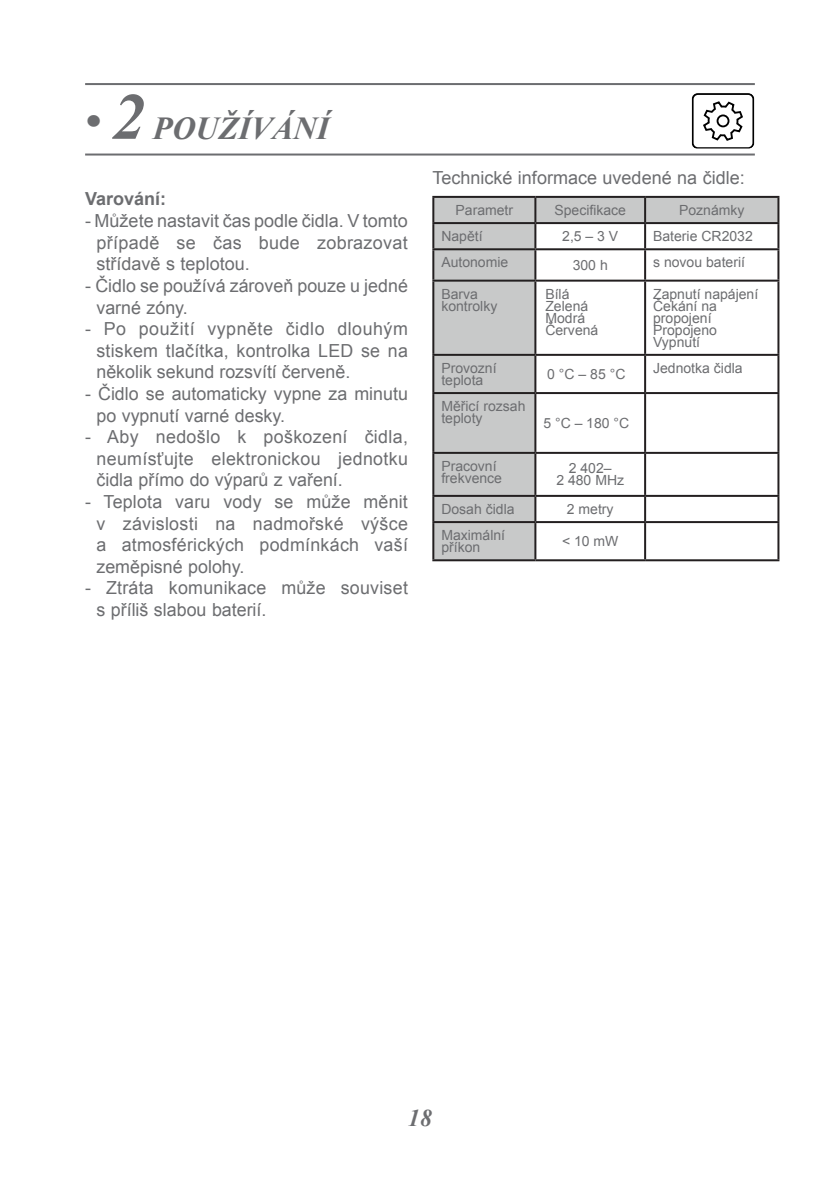
<style>
.page{position:relative;width:840px;height:1191px;background:#fff}
.page>*{position:absolute;margin:0;border:0;box-sizing:border-box;transform-origin:0 0}
.t1{font:italic 700 32px "Times New Roman";color:#6c6d70}
.t2{font:italic 700 24px "Times New Roman";color:#6c6d70}
.t3{font:18px/21.6px "Arial";color:#6c6d70;text-align:justify}
.t4{font:700 18px "Arial";color:#6c6d70}
.t5{font:14px/12px "Arial";color:#6c6d70}
.s1{font-size:44px}
.s2{font-size:66px}
</style>
<div class="page">
<hr style="left:85px;top:83px;width:669px;height:2px;background:#6c6d70">
<hr style="left:85px;top:153px;width:669px;height:2px;background:#6c6d70">
<svg style="left:691px;top:93px;width:62px;height:55px"></svg>
<div style="left:717px;top:115px;width:11px;height:11px;background:#fff;border-radius:50%"></div>
<div style="left:716px;top:114px;width:13px;height:13px;border:2px solid #000;border-radius:50%"></div>
<svg style="left:434px;top:198px;width:343px;height:361px"></svg>
<hr style="left:432px;top:196px;width:103px;height:2px;background:#231f20">
<hr style="left:432px;top:198px;width:2px;height:24px;background:#231f20">
<hr style="left:535px;top:196px;width:109px;height:2px;background:#231f20">
<hr style="left:534px;top:198px;width:2px;height:24px;background:#231f20">
<hr style="left:644px;top:196px;width:135px;height:2px;background:#231f20">
<hr style="left:643px;top:198px;width:2px;height:24px;background:#231f20">
<hr style="left:777px;top:198px;width:2px;height:24px;background:#231f20">
<hr style="left:432px;top:222px;width:103px;height:2px;background:#231f20">
<hr style="left:432px;top:224px;width:2px;height:24px;background:#231f20">
<hr style="left:535px;top:222px;width:109px;height:2px;background:#231f20">
<hr style="left:534px;top:224px;width:2px;height:24px;background:#231f20">
<hr style="left:644px;top:222px;width:135px;height:2px;background:#231f20">
<hr style="left:643px;top:224px;width:2px;height:24px;background:#231f20">
<hr style="left:777px;top:224px;width:2px;height:24px;background:#231f20">
<hr style="left:432px;top:248px;width:103px;height:2px;background:#231f20">
<hr style="left:432px;top:250px;width:2px;height:30px;background:#231f20">
<hr style="left:535px;top:248px;width:109px;height:2px;background:#231f20">
<hr style="left:534px;top:250px;width:2px;height:30px;background:#231f20">
<hr style="left:644px;top:248px;width:135px;height:2px;background:#231f20">
<hr style="left:643px;top:250px;width:2px;height:30px;background:#231f20">
<hr style="left:777px;top:250px;width:2px;height:30px;background:#231f20">
<hr style="left:432px;top:280px;width:103px;height:2px;background:#231f20">
<hr style="left:432px;top:282px;width:2px;height:72px;background:#231f20">
<hr style="left:535px;top:280px;width:109px;height:2px;background:#231f20">
<hr style="left:534px;top:282px;width:2px;height:72px;background:#231f20">
<hr style="left:644px;top:280px;width:135px;height:2px;background:#231f20">
<hr style="left:643px;top:282px;width:2px;height:72px;background:#231f20">
<hr style="left:777px;top:282px;width:2px;height:72px;background:#231f20">
<hr style="left:432px;top:354px;width:103px;height:2px;background:#231f20">
<hr style="left:432px;top:356px;width:2px;height:36px;background:#231f20">
<hr style="left:535px;top:354px;width:109px;height:2px;background:#231f20">
<hr style="left:534px;top:356px;width:2px;height:36px;background:#231f20">
<hr style="left:644px;top:354px;width:135px;height:2px;background:#231f20">
<hr style="left:643px;top:356px;width:2px;height:36px;background:#231f20">
<hr style="left:777px;top:356px;width:2px;height:36px;background:#231f20">
<hr style="left:432px;top:392px;width:103px;height:2px;background:#231f20">
<hr style="left:432px;top:394px;width:2px;height:58px;background:#231f20">
<hr style="left:535px;top:392px;width:109px;height:2px;background:#231f20">
<hr style="left:534px;top:394px;width:2px;height:58px;background:#231f20">
<hr style="left:644px;top:392px;width:135px;height:2px;background:#231f20">
<hr style="left:643px;top:394px;width:2px;height:58px;background:#231f20">
<hr style="left:777px;top:394px;width:2px;height:58px;background:#231f20">
<hr style="left:432px;top:452px;width:103px;height:2px;background:#231f20">
<hr style="left:432px;top:454px;width:2px;height:41px;background:#231f20">
<hr style="left:535px;top:452px;width:109px;height:2px;background:#231f20">
<hr style="left:534px;top:454px;width:2px;height:41px;background:#231f20">
<hr style="left:644px;top:452px;width:135px;height:2px;background:#231f20">
<hr style="left:643px;top:454px;width:2px;height:41px;background:#231f20">
<hr style="left:777px;top:454px;width:2px;height:41px;background:#231f20">
<hr style="left:432px;top:495px;width:103px;height:2px;background:#231f20">
<hr style="left:432px;top:497px;width:2px;height:24px;background:#231f20">
<hr style="left:535px;top:495px;width:109px;height:2px;background:#231f20">
<hr style="left:534px;top:497px;width:2px;height:24px;background:#231f20">
<hr style="left:644px;top:495px;width:135px;height:2px;background:#231f20">
<hr style="left:643px;top:497px;width:2px;height:24px;background:#231f20">
<hr style="left:777px;top:497px;width:2px;height:24px;background:#231f20">
<hr style="left:432px;top:521px;width:103px;height:2px;background:#231f20">
<hr style="left:432px;top:523px;width:2px;height:36px;background:#231f20">
<hr style="left:535px;top:521px;width:109px;height:2px;background:#231f20">
<hr style="left:534px;top:523px;width:2px;height:36px;background:#231f20">
<hr style="left:644px;top:521px;width:135px;height:2px;background:#231f20">
<hr style="left:643px;top:523px;width:2px;height:36px;background:#231f20">
<hr style="left:777px;top:523px;width:2px;height:36px;background:#231f20">
<hr style="left:432px;top:559px;width:103px;height:2px;background:#231f20">
<hr style="left:535px;top:559px;width:109px;height:2px;background:#231f20">
<hr style="left:644px;top:559px;width:135px;height:2px;background:#231f20">
<p class="t1" style="left:85px;top:106px;width:245px"><span class="s1">•</span> <span class="s2">2</span> POUŽÍVÁNÍ</p>
<p class="t4" style="left:85px;top:187px;width:83px">Varování:</p>
<p class="t3" style="left:96px;top:210px;width:313px;text-indent:-11px">- Můžete nastavit čas podle čidla. V tomto případě se čas bude zobrazovat střídavě s teplotou.</p>
<p class="t3" style="left:96px;top:275px;width:313px;text-indent:-11px">- Čidlo se používá zároveň pouze u jedné varné zóny.</p>
<p class="t3" style="left:96px;top:318px;width:313px;text-indent:-11px">- Po použití vypněte čidlo dlouhým stiskem tlačítka, kontrolka LED se na několik sekund rozsvítí červeně.</p>
<p class="t3" style="left:96px;top:383px;width:313px;text-indent:-11px">- Čidlo se automaticky vypne za minutu po vypnutí varné desky.</p>
<p class="t3" style="left:96px;top:426px;width:313px;text-indent:-11px">- Aby nedošlo k poškození čidla, neumísťujte elektronickou jednotku čidla přímo do výparů z vaření.</p>
<p class="t3" style="left:96px;top:491px;width:313px;text-indent:-11px">- Teplota varu vody se může měnit v závislosti na nadmořské výšce a atmosférických podmínkách vaší zeměpisné polohy.</p>
<p class="t3" style="left:96px;top:577px;width:313px;text-indent:-11px">- Ztráta komunikace může souviset s příliš slabou baterií.</p>
<p class="t3" style="left:432px;top:167px;width:314px">Technické informace uvedené na čidle:</p>
<p class="t5" style="left:455px;top:204px;width:59px">Parametr</p>
<p class="t5" style="left:554px;top:204px;width:73px">Specifikace</p>
<p class="t5" style="left:678px;top:204px;width:67px">Poznámky</p>
<p class="t5" style="left:441px;top:230px;width:43px">Napětí</p>
<p class="t5" style="left:562px;top:230px;width:58px">2,5–3V</p>
<p class="t5" style="left:652px;top:230px;width:101px">Baterie CR2032</p>
<p class="t5" style="left:441px;top:257px;width:68px">Autonomie</p>
<p class="t5" style="left:572px;top:259px;width:37px">300 h</p>
<p class="t5" style="left:652px;top:257px;width:93px">s novou baterií</p>
<p class="t5" style="left:441px;top:288px;width:58px">Barva kontrolky</p>
<p class="t5" style="left:545px;top:288px;width:26px">Bílá</p>
<p class="t5" style="left:652px;top:288px;width:107px">Zapnutí napájení</p>
<p class="t5" style="left:652px;top:300px;width:65px">Čekání na propojení</p>
<p class="t5" style="left:652px;top:324px;width:65px">Propojeno</p>
<p class="t5" style="left:652px;top:336px;width:48px">Vypnutí</p>
<p class="t5" style="left:545px;top:300px;width:44px">Zelená</p>
<p class="t5" style="left:545px;top:312px;width:41px">Modrá</p>
<p class="t5" style="left:545px;top:324px;width:54px">Červená</p>
<p class="t5" style="left:441px;top:362px;width:57px">Provozní teplota</p>
<p class="t5" style="left:547px;top:368px;width:80px">0°C–85°C</p>
<p class="t5" style="left:441px;top:400px;width:86px">Měřicí rozsah teploty</p>
<p class="t5" style="left:543px;top:417px;width:87px">5 °C – 180 °C</p>
<p class="t5" style="left:441px;top:460px;width:62px">Pracovní frekvence</p>
<p class="t5" style="left:556px;top:463px;width:69px;text-align:center">2 402–<br>2 480 MHz</p>
<p class="t5" style="left:441px;top:503px;width:75px">Dosah čidla</p>
<p class="t5" style="left:566px;top:503px;width:48px">2 metry</p>
<p class="t5" style="left:441px;top:529px;width:65px">Maximální příkon</p>
<p class="t5" style="left:561px;top:535px;width:58px">&lt; 10 mW</p>
<p class="t5" style="left:652px;top:362px;width:91px">Jednotka čidla</p>
<h2 class="t2" style="left:408px;top:1101px;width:25px">18</h2>
</div>
